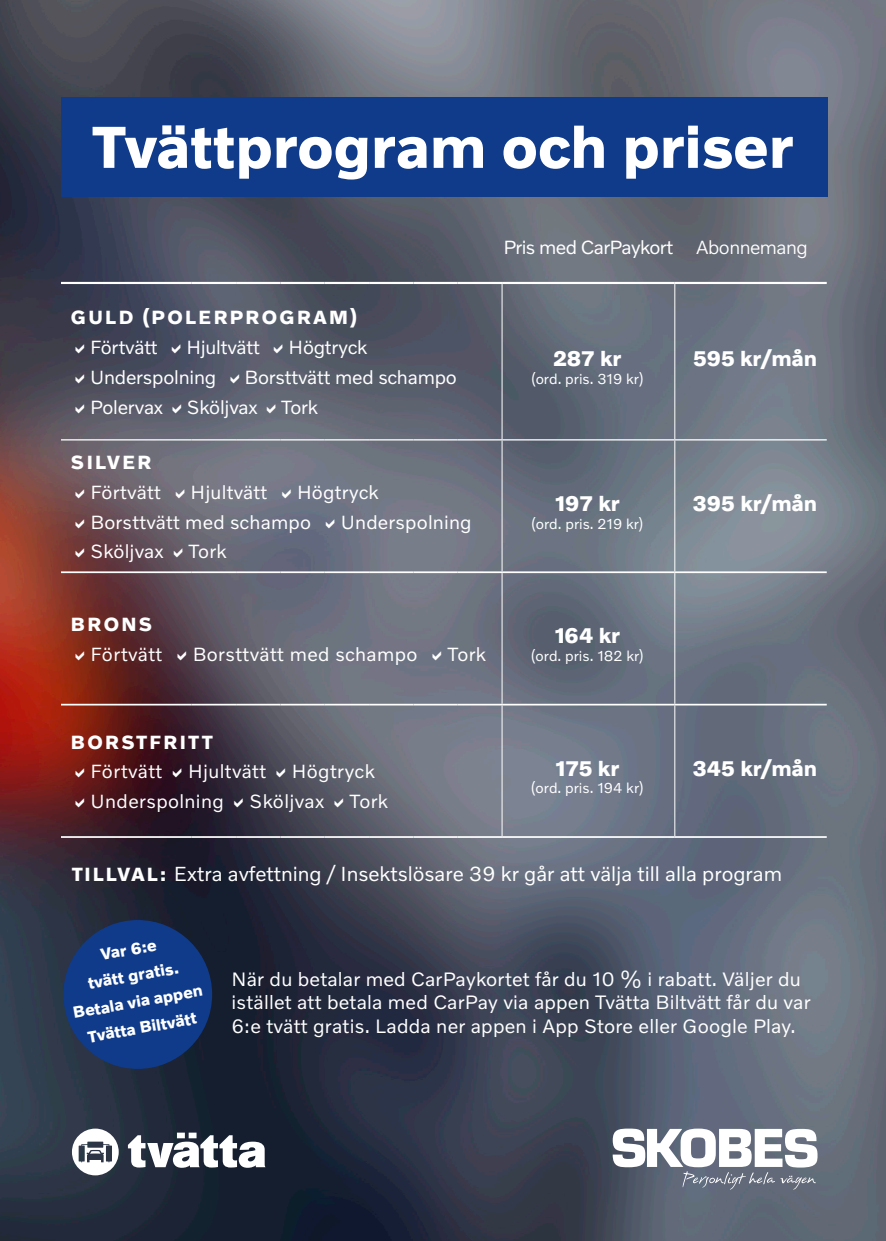
<style>
.page{position:relative;width:886px;height:1241px;background:#fff}
.page>*{position:absolute;margin:0;border:0;box-sizing:border-box;transform-origin:0 0}
.t1{font:700 60.12px "Volvo Novum";color:#fff}
.t2{font:700 21.62px "Volvo Novum";color:#fff}
.t3{font:20.75px "Volvo Novum";color:#fff}
.t4{font:19.75px/23.7px "Volvo Novum";letter-spacing:.01em;color:#fff}
.t5{font:19.44px "Volvo Novum";letter-spacing:.01em;color:#fff}
.t6{font:19.44px/29.8px "Volvo Novum";letter-spacing:-.01em;color:#fff}
.t7{font:700 19.44px "Volvo Novum";letter-spacing:.12em;color:#fff}
.t8{font:19.44px "Volvo Novum";letter-spacing:-.03em;color:#fff}
.t9{font:300 19.44px "Volvo Novum";letter-spacing:-.025em;color:#fff}
.t10{font:700 16.44px/26.3px "Volvo Novum";color:#fff;text-align:center}
.t11{font:14.69px "Volvo Novum";color:#fff}
.s1{font-weight:700;font-size:19.44px}
</style>
<div class="page">
<img style="left:0;top:0;width:886px;height:1240px">
<div style="left:61px;top:97px;width:766px;height:100px;background:#103b8a"></div>
<svg style="left:128px;top:1132px;width:137px;height:35px"></svg>
<svg style="left:72px;top:1128px;width:47px;height:47px"></svg>
<div style="left:63px;top:919px;width:149px;height:149px;background:#103b8a;border-radius:50%"></div>
<hr style="left:61px;top:703px;width:131px;height:2px;background:#fff">
<hr style="left:192px;top:703px;width:44px;height:2px;background:#fff">
<hr style="left:236px;top:703px;width:44px;height:2px;background:#fff">
<hr style="left:280px;top:703px;width:45px;height:2px;background:#fff">
<hr style="left:325px;top:703px;width:44px;height:2px;background:#fff">
<hr style="left:369px;top:703px;width:44px;height:2px;background:#fff">
<hr style="left:413px;top:703px;width:45px;height:2px;background:#fff">
<hr style="left:458px;top:703px;width:44px;height:2px;background:#fff">
<hr style="left:61px;top:836px;width:131px;height:1px;background:#fff">
<hr style="left:192px;top:836px;width:44px;height:1px;background:#fff">
<hr style="left:236px;top:836px;width:44px;height:1px;background:#fff">
<hr style="left:280px;top:836px;width:45px;height:1px;background:#fff">
<hr style="left:325px;top:836px;width:44px;height:1px;background:#fff">
<hr style="left:369px;top:836px;width:44px;height:1px;background:#fff">
<hr style="left:413px;top:836px;width:45px;height:1px;background:#fff">
<hr style="left:458px;top:836px;width:44px;height:1px;background:#fff">
<hr style="left:61px;top:571px;width:131px;height:2px;background:#fff">
<hr style="left:192px;top:571px;width:44px;height:2px;background:#fff">
<hr style="left:236px;top:571px;width:44px;height:2px;background:#fff">
<hr style="left:280px;top:571px;width:45px;height:2px;background:#fff">
<hr style="left:325px;top:571px;width:44px;height:2px;background:#fff">
<hr style="left:369px;top:571px;width:44px;height:2px;background:#fff">
<hr style="left:413px;top:571px;width:45px;height:2px;background:#fff">
<hr style="left:458px;top:571px;width:44px;height:2px;background:#fff">
<hr style="left:502px;top:284px;width:1px;height:155px;background:#fff">
<hr style="left:674px;top:284px;width:1px;height:155px;background:#fff">
<hr style="left:502px;top:440px;width:1px;height:131px;background:#fff">
<hr style="left:674px;top:440px;width:1px;height:131px;background:#fff">
<hr style="left:502px;top:573px;width:1px;height:130px;background:#fff">
<hr style="left:674px;top:573px;width:1px;height:130px;background:#fff">
<hr style="left:502px;top:705px;width:1px;height:131px;background:#fff">
<hr style="left:674px;top:705px;width:1px;height:131px;background:#fff">
<hr style="left:61px;top:282px;width:131px;height:2px;background:#fff">
<hr style="left:192px;top:282px;width:44px;height:2px;background:#fff">
<hr style="left:236px;top:282px;width:44px;height:2px;background:#fff">
<hr style="left:280px;top:282px;width:45px;height:2px;background:#fff">
<hr style="left:325px;top:282px;width:44px;height:2px;background:#fff">
<hr style="left:369px;top:282px;width:44px;height:2px;background:#fff">
<hr style="left:413px;top:282px;width:45px;height:2px;background:#fff">
<hr style="left:458px;top:282px;width:44px;height:2px;background:#fff">
<hr style="left:502px;top:282px;width:173px;height:2px;background:#fff">
<hr style="left:675px;top:282px;width:152px;height:2px;background:#fff">
<hr style="left:502px;top:571px;width:173px;height:2px;background:#fff">
<hr style="left:675px;top:571px;width:152px;height:2px;background:#fff">
<hr style="left:502px;top:703px;width:173px;height:2px;background:#fff">
<hr style="left:675px;top:703px;width:152px;height:2px;background:#fff">
<hr style="left:502px;top:836px;width:173px;height:1px;background:#fff">
<hr style="left:675px;top:836px;width:152px;height:1px;background:#fff">
<hr style="left:61px;top:439px;width:131px;height:1px;background:#fff">
<hr style="left:192px;top:439px;width:44px;height:1px;background:#fff">
<hr style="left:236px;top:439px;width:44px;height:1px;background:#fff">
<hr style="left:280px;top:439px;width:45px;height:1px;background:#fff">
<hr style="left:325px;top:439px;width:44px;height:1px;background:#fff">
<hr style="left:369px;top:439px;width:44px;height:1px;background:#fff">
<hr style="left:413px;top:439px;width:45px;height:1px;background:#fff">
<hr style="left:458px;top:439px;width:44px;height:1px;background:#fff">
<hr style="left:502px;top:439px;width:173px;height:1px;background:#fff">
<hr style="left:675px;top:439px;width:152px;height:1px;background:#fff">
<svg style="left:613px;top:1128px;width:204px;height:61px"></svg>
<svg style="left:76px;top:344px;width:8px;height:9px"></svg>
<svg style="left:172px;top:344px;width:8px;height:9px"></svg>
<svg style="left:274px;top:344px;width:9px;height:9px"></svg>
<svg style="left:76px;top:374px;width:8px;height:9px"></svg>
<svg style="left:230px;top:374px;width:9px;height:9px"></svg>
<svg style="left:76px;top:404px;width:8px;height:9px"></svg>
<svg style="left:173px;top:404px;width:8px;height:9px"></svg>
<svg style="left:267px;top:404px;width:9px;height:9px"></svg>
<svg style="left:76px;top:489px;width:8px;height:9px"></svg>
<svg style="left:176px;top:489px;width:8px;height:9px"></svg>
<svg style="left:282px;top:489px;width:9px;height:9px"></svg>
<svg style="left:76px;top:518px;width:8px;height:10px"></svg>
<svg style="left:326px;top:518px;width:8px;height:10px"></svg>
<svg style="left:76px;top:548px;width:8px;height:9px"></svg>
<svg style="left:174px;top:548px;width:9px;height:9px"></svg>
<svg style="left:76px;top:651px;width:8px;height:9px"></svg>
<svg style="left:178px;top:651px;width:8px;height:9px"></svg>
<svg style="left:433px;top:651px;width:8px;height:9px"></svg>
<svg style="left:76px;top:768px;width:8px;height:9px"></svg>
<svg style="left:173px;top:768px;width:9px;height:9px"></svg>
<svg style="left:277px;top:768px;width:8px;height:9px"></svg>
<svg style="left:76px;top:798px;width:8px;height:9px"></svg>
<svg style="left:234px;top:798px;width:9px;height:9px"></svg>
<svg style="left:335px;top:798px;width:8px;height:9px"></svg>
<p class="t1" style="left:93px;top:109px;width:702px">Tvättprogram och priser</p>
<p class="t7" style="left:71px;top:305px;width:288px">GULD (POLERPROGRAM)</p>
<p class="t6" style="left:90px;top:332px;width:69px">Förtvätt</p>
<p class="t6" style="left:186px;top:332px;width:75px">Hjultvätt</p>
<p class="t6" style="left:288px;top:332px;width:80px">Högtryck</p>
<p class="t6" style="left:90px;top:361px;width:128px">Underspolning</p>
<p class="t6" style="left:90px;top:361px;width:368px;text-indent:154px">Borsttvätt med schampo<br>Polervax Sköljvax Tork</p>
<p class="t7" style="left:71px;top:450px;width:82px">SILVER</p>
<p class="t5" style="left:90px;top:479px;width:72px">Förtvätt</p>
<p class="t5" style="left:191px;top:479px;width:78px">Hjultvätt</p>
<p class="t5" style="left:297px;top:479px;width:83px">Högtryck</p>
<p class="t5" style="left:90px;top:509px;width:222px">Borsttvätt med schampo</p>
<p class="t5" style="left:341px;top:509px;width:132px">Underspolning</p>
<p class="t5" style="left:90px;top:539px;width:75px">Sköljvax</p>
<p class="t5" style="left:189px;top:539px;width:39px">Tork</p>
<p class="t8" style="left:504px;top:235px;width:171px">Pris med CarPaykort</p>
<p class="t9" style="left:696px;top:235px;width:113px">Abonnemang</p>
<p class="t2" style="left:553px;top:345px;width:69px">287 kr</p>
<p class="t11" style="left:531px;top:369px;width:114px">(ord. pris. 319 kr)</p>
<p class="t2" style="left:555px;top:489px;width:66px">197 kr</p>
<p class="t11" style="left:531px;top:514px;width:114px">(ord. pris. 219 kr)</p>
<p class="t2" style="left:693px;top:345px;width:125px">595 kr/mån</p>
<p class="t2" style="left:693px;top:489px;width:126px">395 kr/mån</p>
<p class="t7" style="left:71px;top:612px;width:83px">BRONS</p>
<p class="t5" style="left:91px;top:641px;width:73px">Förtvätt</p>
<p class="t5" style="left:193px;top:641px;width:226px">Borsttvätt med schampo</p>
<p class="t5" style="left:448px;top:641px;width:40px">Tork</p>
<p class="t2" style="left:555px;top:622px;width:67px">164 kr</p>
<p class="t11" style="left:531px;top:646px;width:114px">(ord. pris. 182 kr)</p>
<p class="t7" style="left:71px;top:729px;width:143px">BORSTFRITT</p>
<p class="t5" style="left:91px;top:759px;width:73px">Förtvätt</p>
<p class="t5" style="left:188px;top:759px;width:80px">Hjultvätt</p>
<p class="t5" style="left:292px;top:759px;width:85px">Högtryck</p>
<p class="t5" style="left:91px;top:789px;width:135px">Underspolning</p>
<p class="t5" style="left:249px;top:789px;width:76px">Sköljvax</p>
<p class="t5" style="left:350px;top:789px;width:40px">Tork</p>
<p class="t2" style="left:555px;top:754px;width:65px">175 kr</p>
<p class="t11" style="left:531px;top:779px;width:114px">(ord. pris. 194 kr)</p>
<p class="t2" style="left:693px;top:754px;width:126px">345 kr/mån</p>
<p class="t3" style="left:72px;top:860px;width:711px"><span class="s1">TILLVAL:</span> Extra avfettning / Insektslösare 39 kr går att välja till alla program</p>
<p class="t10" style="left:99px;top:940px;width:58px;rotate:-10deg">Var 6:e</p>
<p class="t10" style="left:86px;top:969px;width:93px;rotate:-10deg">tvätt gratis.</p>
<p class="t10" style="left:71px;top:998px;width:133px;rotate:-10deg">Betala via appen<br>Tvätta Biltvätt</p>
<p class="t4" style="left:231px;top:966px;width:581px">När du betalar med CarPaykortet får du 10 % i rabatt. Väljer du istället att betala med CarPay via appen Tvätta Biltvätt får du var<br>6:e tvätt gratis. Ladda ner appen i App Store eller Google Play.</p>
</div>
